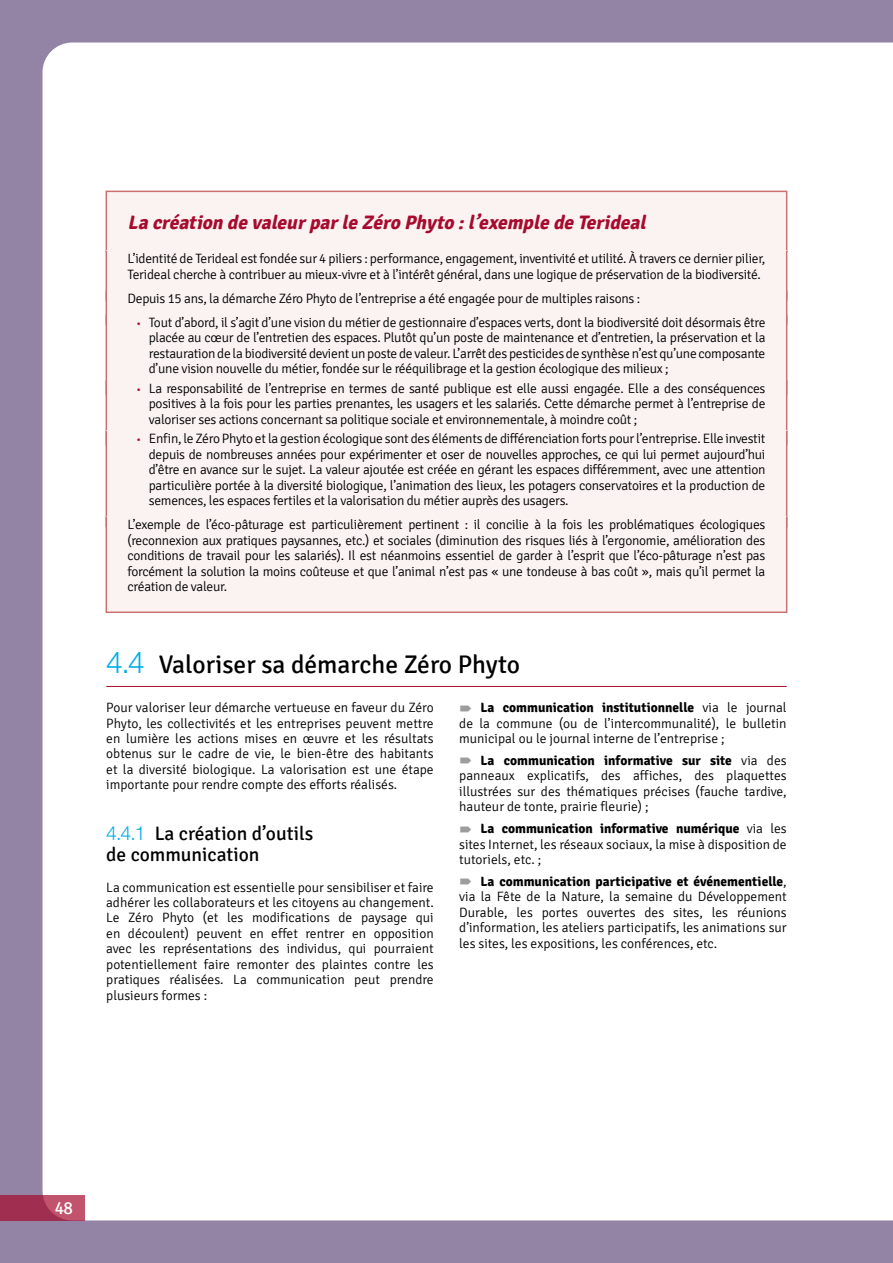
<style>
.page{position:relative;width:893px;height:1263px;background:#9384a5}
.page>*{position:absolute;margin:0;border:0;box-sizing:border-box;transform-origin:0 0}
.t1{font:25.5px "Signika";color:#000}
.t2{font:italic 700 19.5px "Signika";color:#a70a2d}
.t3{font:19.5px/21px "Signika";color:#000}
.t4{font:18px "Signika";color:#fff}
.t5{font:300 13.5px/15.5px "Signika";letter-spacing:-.02em;color:#000;text-align:justify}
.s1{font-size:12px;color:#a70a2d}
.s2{font-family:"Helvetica Neue LT Std";font-weight:300;font-size:30px;color:#00ace9}
.s3{font-family:"Helvetica Neue LT Std";font-weight:300;color:#00ace9}
.s4{font-weight:700}
</style>
<div class="page">
<div style="left:43px;top:43px;width:850px;height:1177px;background:#fff"></div>
<div style="left:106px;top:191px;width:681px;height:63px;background:#fbf3f2"></div>
<div style="left:106px;top:191px;width:681px;height:62px;border:2px solid #ca716f"></div>
<div style="left:106px;top:251px;width:681px;height:49px;background:#fbf3f2"></div>
<div style="left:106px;top:290px;width:681px;height:34px;background:#fbf3f2"></div>
<div style="left:106px;top:314px;width:681px;height:80px;background:#fbf3f2"></div>
<div style="left:106px;top:380px;width:681px;height:65px;background:#fbf3f2"></div>
<div style="left:106px;top:431px;width:681px;height:95px;background:#fbf3f2"></div>
<div style="left:106px;top:516px;width:681px;height:96px;background:#fbf3f2"></div>
<div style="left:106px;top:516px;width:681px;height:97px;border:2px solid #ca716f"></div>
<hr style="left:106px;top:686px;width:681px;height:1px;background:#a70a2d">
<svg style="left:0;top:1195px;width:85px;height:25px;background:#ad3d5c"></svg>
<svg style="left:460px;top:705px;width:11px;height:6px"></svg>
<svg style="left:460px;top:758px;width:11px;height:6px"></svg>
<svg style="left:460px;top:826px;width:11px;height:6px"></svg>
<svg style="left:460px;top:879px;width:11px;height:6px"></svg>
<h2 class="t2" style="left:128px;top:211px;width:525px">La création de valeurparle Zéro Phyto :l’exemple de Terideal</h2>
<p class="t5" style="left:128px;top:251px;width:639px">L’identité de Terideal est fondée sur 4 piliers : performance, engagement, inventivité et utilité. À travers ce dernier pilier,<br>Terideal cherche à contribuer au mieux-vivre et à l’intérêt général, dans une logique de préservation de la biodiversité.</p>
<p class="t5" style="left:128px;top:291px;width:514px">Depuis 15 ans, la démarche Zéro Phyto de l’entreprise a été engagée pour de multiples raisons :</p>
<p class="t5" style="left:149px;top:315px;width:618px;text-indent:-13px"><span class="s1">•</span> Tout d’abord, il s’agit d’une vision du métier de gestionnaire d’espaces verts, dont la biodiversité doit désormais être placée au cœur de l’entretien des espaces. Plutôt qu’un poste de maintenance et d’entretien, la préservation et la restauration de la biodiversité devient un poste de valeur. L’arrêt des pesticides de synthèse n’est qu’une composante d’une vision nouvelle du métier, fondée sur le rééquilibrage et la gestion écologique des milieux ;</p>
<p class="t5" style="left:149px;top:381px;width:618px;text-indent:-13px"><span class="s1">•</span> La responsabilité de l’entreprise en termes de santé publique est elle aussi engagée. Elle a des conséquences positives à la fois pour les parties prenantes, les usagers et les salariés. Cette démarche permet à l’entreprise de valoriser ses actions concernant sa politique sociale et environnementale, à moindre coût ;</p>
<p class="t5" style="left:149px;top:431px;width:618px;text-indent:-13px"><span class="s1">•</span> Enfin, le Zéro Phyto et la gestion écologique sont des éléments de différenciation forts pour l’entreprise. Elle investit depuis de nombreuses années pour expérimenter et oser de nouvelles approches, ce qui lui permet aujourd’hui d’être en avance sur le sujet. La valeur ajoutée est créée en gérant les espaces différemment, avec une attention particulière portée à la diversité biologique, l’animation des lieux, les potagers conservatoires et la production de semences, les espaces fertiles et la valorisation du métier auprès des usagers.</p>
<p class="t5" style="left:128px;top:517px;width:639px">L’exemple de l’éco-pâturage est particulièrement pertinent : il concilie à la fois les problématiques écologiques (reconnexion aux pratiques paysannes, etc.) et sociales (diminution des risques liés à l’ergonomie, amélioration des conditions de travail pour les salariés). Il est néanmoins essentiel de garder à l’esprit que l’éco-pâturage n’est pas forcément la solution la moins coûteuse et que l’animal n’est pas « une tondeuse à bas coût », mais qu’il permet la création de valeur.</p>
<h1 class="t1" style="left:106px;top:650px;width:415px"><span class="s2">4.4</span> Valoriser sa démarche Zéro Phyto</h1>
<p class="t5" style="left:106px;top:700px;width:329px">Pour valoriser leur démarche vertueuse en faveur du Zéro Phyto, les collectivités et les entreprises peuvent mettre en lumière les actions mises en œuvre et les résultats obtenus sur le cadre de vie, le bien-être des habitants et la diversité biologique. La valorisation est une étape importante pour rendre compte des efforts réalisés.</p>
<h2 class="t3" style="left:106px;top:823px;width:209px"><span class="s3">4.4.1</span> La création d’outils de communication</h2>
<p class="t5" style="left:106px;top:879px;width:329px">La communication est essentielle pour sensibiliser et faire adhérer les collaborateurs et les citoyens au changement.<br>Le Zéro Phyto (et les modifications de paysage qui en découlent) peuvent en effet rentrer en opposition avec les représentations des individus, qui pourraient potentiellement faire remonter des plaintes contre les pratiques réalisées. La communication peut prendre plusieurs formes :</p>
<p class="t5" style="left:459px;top:700px;width:329px;text-indent:21px"><span class="s4">La communication institutionnelle</span> via le journal de la commune (ou de l’intercommunalité), le bulletin municipal ou le journal interne de l’entreprise ;</p>
<p class="t5" style="left:459px;top:753px;width:329px;text-indent:21px"><span class="s4">La communication informative sur site</span> via des panneaux explicatifs, des affiches, des plaquettes illustrées sur des thématiques précises (fauche tardive, hauteur de tonte, prairie fleurie) ;</p>
<p class="t5" style="left:459px;top:821px;width:329px;text-indent:21px"><span class="s4">La communication informative numérique</span> via les sites Internet, les réseaux sociaux, la mise à disposition de tutoriels, etc. ;</p>
<p class="t5" style="left:459px;top:874px;width:329px;text-indent:21px"><span class="s4">La communication participative et événementielle</span>, via la Fête de la Nature, la semaine du Développement Durable, les portes ouvertes des sites, les réunions d’information, les ateliers participatifs, les animations sur les sites, les expositions, les conférences, etc.</p>
<h3 class="t4" style="left:55px;top:1198px;width:20px">48</h3>
</div>
